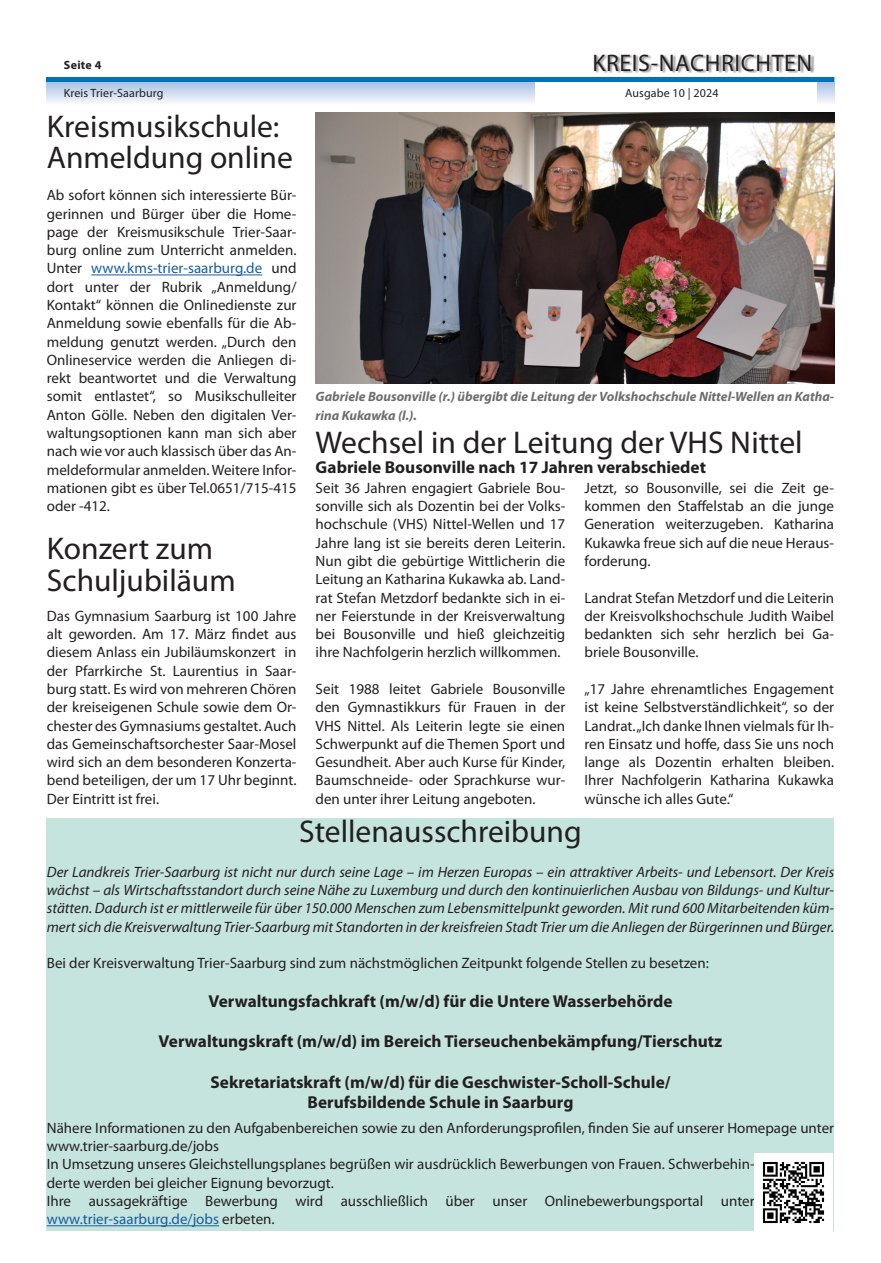
<style>
.page{position:relative;width:881px;height:1263px;background:#fff}
.page>*{position:absolute;margin:0;border:0;box-sizing:border-box;transform-origin:0 0}
.Headline{font:31.5px "Myriad Pro";color:#231f20}
.t1{font:24px "Myriad Pro";letter-spacing:.025em;color:#231f20}
.Subline{font:700 17.25px "Myriad Pro";color:#231f20}
.Fließtext{font:15px/18.3px "Myriad Pro";color:#231f20;text-align:justify}
.Fließtext-2{font:italic 15px/18.3px "Myriad Pro";color:#231f20;text-align:justify}
.Bilduntertitel{font:italic 700 13.5px/18.3px "Myriad Pro";color:#6c6d70}
.t2{font:12px "Myriad Pro";letter-spacing:.01em;color:#231f20}
.t3{font:700 12px "Myriad Pro";letter-spacing:.025em;color:#231f20}
.s1{color:#175d9e}
</style>
<div class="page">
<svg style="left:47px;top:82px;width:786px;height:21px;background:#cedbef"></svg>
<div style="left:535px;top:0;width:281px;height:113px;background:#fff"></div>
<div style="left:594px;top:54px;width:220px;height:20px;background:#231f20;opacity:.5"></div>
<hr style="left:47px;top:78px;width:786px;height:4px;background:#0072bc">
<img style="left:315px;top:113px;width:518px;height:270px">
<hr style="left:91px;top:275px;width:171px;height:1px;background:#175d9e">
<div style="left:47px;top:819px;width:786px;height:412px;background:#c6e4de"></div>
<hr style="left:47px;top:1225px;width:172px;height:1px;background:#175d9e">
<img style="left:754px;top:1153px;width:78px;height:78px">
<p class="t3" style="left:64px;top:57px;width:39px">Seite 4</p>
<h2 class="t1" style="left:592px;top:48px;width:221px">KREIS-NACHRICHTEN</h2>
<p class="t2" style="left:64px;top:86px;width:101px">Kreis Trier-Saarburg</p>
<p class="t2" style="left:625px;top:86px;width:95px">Ausgabe 10 | 2024</p>
<p class="Headline" style="left:47px;top:107px;width:234px">Kreismusikschule:</p>
<p class="Headline" style="left:47px;top:138px;width:247px">Anmeldung online</p>
<p class="Fließtext" style="left:47px;top:186px;width:251px">Ab sofort können sich interessierte Bür&shy;gerinnen und Bürger über die Home&shy;page der Kreismusikschule Trier-Saar&shy;burg online zum Unterricht anmelden.<br>Unter <span class="s1">www.kms-trier-saarburg.de</span> und dort unter der Rubrik „Anmeldung/ Kontakt“ können die Onlinedienste zur Anmeldung sowie ebenfalls für die Ab&shy;meldung genutzt werden. „Durch den Onlineservice werden die Anliegen di&shy;rekt beantwortet und die Verwaltung somit entlastet“, so Musikschulleiter Anton Gölle. Neben den digitalen Ver&shy;waltungsoptionen kann man sich aber nach wie vor auch klassisch über das An&shy;meldeformular anmelden. Weitere Infor&shy;mationen gibt es über Tel.0651/715-415 oder -412.</p>
<p class="Headline" style="left:47px;top:529px;width:168px">Konzert zum</p>
<p class="Headline" style="left:47px;top:561px;width:190px">Schuljubiläum</p>
<p class="Fließtext" style="left:47px;top:606px;width:251px">Das Gymnasium Saarburg ist 100 Jahre alt geworden. Am 17. März findet aus diesem Anlass ein Jubiläumskonzert in der Pfarrkirche St. Laurentius in Saar&shy;burg statt. Es wird von mehreren Chören der kreiseigenen Schule sowie dem Or&shy;chester des Gymnasiums gestaltet. Auch das Gemeinschaftsorchester Saar-Mosel wird sich an dem besonderen Konzerta&shy;bend beteiligen, der um 17 Uhr beginnt.<br>Der Eintritt ist frei.</p>
<p class="Bilduntertitel" style="left:315px;top:387px;width:520px">Gabriele Bousonville (r.) übergibt die Leitung der Volkshochschule Nittel-Wellen an Katha&shy;rina Kukawka (l.).</p>
<p class="Headline" style="left:315px;top:423px;width:488px">Wechsel in der Leitung der VHS Nittel</p>
<p class="Subline" style="left:315px;top:456px;width:392px">Gabriele Bousonville nach 17 Jahren verabschiedet</p>
<p class="Fließtext" style="left:315px;top:478px;width:251px">Seit 36 Jahren engagiert Gabriele Bou&shy;sonville sich als Dozentin bei der Volks&shy;hochschule (VHS) Nittel-Wellen und 17<br>Jahre lang ist sie bereits deren Leiterin.<br>Nun gibt die gebürtige Wittlicherin die Leitung an Katharina Kukawka ab. Land&shy;rat Stefan Metzdorf bedankte sich in ei&shy;ner Feierstunde in der Kreisverwaltung bei Bousonville und hieß gleichzeitig ihre Nachfolgerin herzlich willkommen.</p>
<p class="Fließtext" style="left:315px;top:680px;width:251px">Seit 1988 leitet Gabriele Bousonville den Gymnastikkurs für Frauen in der VHS Nittel. Als Leiterin legte sie einen Schwerpunkt auf die Themen Sport und Gesundheit. Aber auch Kurse für Kinder, Baumschneide- oder Sprachkurse wur&shy;den unter ihrer Leitung angeboten.</p>
<p class="Fließtext" style="left:584px;top:478px;width:251px">Jetzt, so Bousonville, sei die Zeit ge&shy;kommen den Staffelstab an die junge Generation weiterzugeben. Katharina Kukawka freue sich auf die neue Heraus&shy;forderung.</p>
<p class="Fließtext" style="left:584px;top:588px;width:251px">Landrat Stefan Metzdorf und die Leiterin der Kreisvolkshochschule Judith Waibel bedankten sich sehr herzlich bei Ga&shy;briele Bousonville.</p>
<p class="Fließtext" style="left:584px;top:680px;width:251px">„17 Jahre ehrenamtliches Engagement ist keine Selbstverständlichkeit“, so der Landrat. „Ich danke Ihnen vielmals für Ih&shy;ren Einsatz und hoffe, dass Sie uns noch lange als Dozentin erhalten bleiben.<br>Ihrer Nachfolgerin Katharina Kukawka wünsche ich alles Gute.“</p>
<p class="Headline" style="left:299px;top:812px;width:284px">Stellenausschreibung</p>
<p class="Fließtext-2" style="left:47px;top:862px;width:788px">Der Landkreis Trier-Saarburg ist nicht nur durch seine Lage – im Herzen Europas – ein attraktiver Arbeits- und Lebensort. Der Kreis wächst – als Wirtschaftsstandort durch seine Nähe zu Luxemburg und durch den kontinuierlichen Ausbau von Bildungs- und Kultur&shy;stätten. Dadurch ist er mittlerweile für über 150.000 Menschen zum Lebensmittelpunkt geworden. Mit rund 600 Mitarbeitenden küm&shy;mert sich die Kreisverwaltung Trier-Saarburg mit Standorten in der kreisfreien Stadt Trier um die Anliegen der Bürgerinnen und Bürger.</p>
<p class="Fließtext" style="left:47px;top:954px;width:663px">Bei der Kreisverwaltung Trier-Saarburg sind zum nächstmöglichen Zeitpunkt folgende Stellen zu besetzen:</p>
<p class="Subline" style="left:208px;top:990px;width:465px">Verwaltungsfachkraft (m/w/d) für die Untere Wasserbehörde</p>
<p class="Subline" style="left:159px;top:1030px;width:565px">Verwaltungskraft (m/w/d) im Bereich Tierseuchenbekämpfung/Tierschutz</p>
<p class="Subline" style="left:210px;top:1071px;width:461px">Sekretariatskraft (m/w/d) für die Geschwister-Scholl-Schule/</p>
<p class="Subline" style="left:307px;top:1091px;width:267px">Berufsbildende Schule in Saarburg</p>
<p class="Fließtext" style="left:47px;top:1118px;width:788px">Nähere Informationen zu den Aufgabenbereichen sowie zu den Anforderungsprofilen, finden Sie auf unserer Homepage unter www.trier-saarburg.de/jobs</p>
<p class="Fließtext" style="left:47px;top:1155px;width:709px">In Umsetzung unseres Gleichstellungsplanes begrüßen wir ausdrücklich Bewerbungen von Frauen. Schwerbehin&shy;derte werden bei gleicher Eignung bevorzugt.</p>
<p class="Fließtext" style="left:47px;top:1191px;width:709px">Ihre aussagekräftige Bewerbung wird ausschließlich über unser Onlinebewerbungsportal unter <span class="s1">www.trier-saarburg.de/jobs</span> erbeten.</p>
</div>
